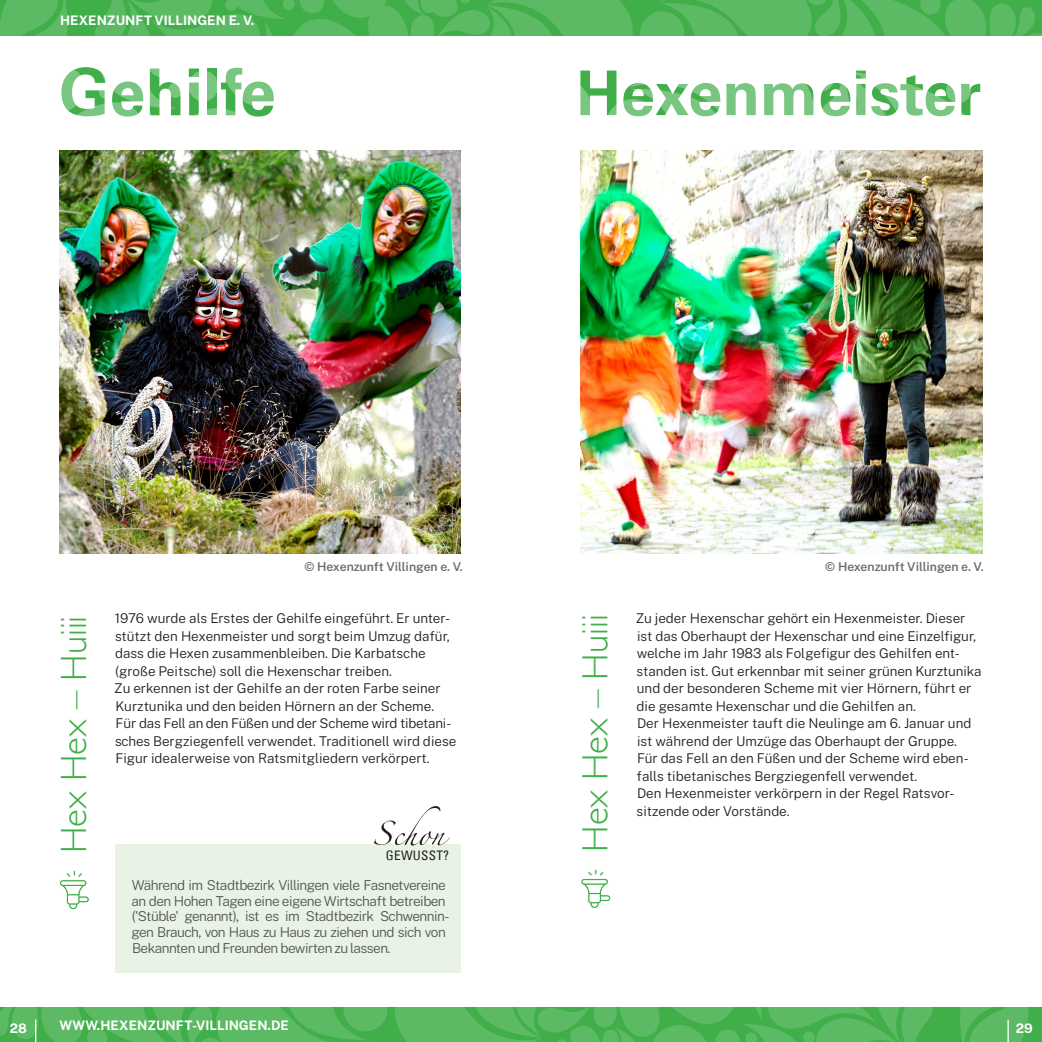
<style>
.page{position:relative;width:1042px;height:1042px;background:#fff}
.page>*{position:absolute;margin:0;border:0;box-sizing:border-box;transform-origin:0 0}
.t1{font:700 64.75px "Univers 65";color:#40ae49}
.t2{font:700 61.6px "Univers 65";color:#40ae49}
.t3{font:52.5px "Zapfino Extra LT One";color:#231f20}
.t4{font:300 36.75px "Gill Sans Std";color:#40ae49}
.t5{font:300 13.65px/15.8px "Public Sans";letter-spacing:-.04em;color:#231f20}
.Fließtext{font:300 13.47px/17.5px "Public Sans";color:#231f20}
.Überschrift_oben{font:700 13.12px "Public Sans";color:#fff}
.t6{font:condensed 13.12px "Univers 57";letter-spacing:.02em;color:#231f20}
.Bildunterschrift{font:600 12.25px "Public Sans";color:#6c6d70}
</style>
<div class="page">
<div style="left:115px;top:844px;width:345px;height:129px;background:#e8f3e6"></div>
<div style="left:0;top:0;width:1042px;height:35px;background:#40ae49"></div>
<div style="left:0;top:1007px;width:1042px;height:35px;background:#40ae49"></div>
<img style="left:59px;top:151px;width:402px;height:402px">
<svg style="left:60px;top:871px;width:30px;height:39px"></svg>
<img style="left:580px;top:151px;width:402px;height:402px">
<svg style="left:580px;top:869px;width:31px;height:39px"></svg>
<svg style="left:960px;top:1007px;width:68px;height:35px"></svg>
<svg style="left:0;top:0;width:68px;height:36px"></svg>
<svg style="left:94px;top:0;width:948px;height:36px"></svg>
<svg style="left:0;top:1007px;width:933px;height:35px"></svg>
<hr style="left:1007px;top:1019px;width:2px;height:23px;background:#fff">
<p class="Überschrift_oben" style="left:60px;top:11px;width:196px">HEXENZUNFT VILLINGEN E. V.</p>
<p class="t1" style="left:59px;top:55px;width:218px">Gehilfe</p>
<p class="t2" style="left:576px;top:57px;width:406px">Hexenmeister</p>
<p class="t4" style="left:53px;top:853px;width:239px;rotate:-90deg">Hex Hex – Huiii</p>
<p class="Bildunterschrift" style="left:304px;top:557px;width:160px">© Hexenzunft Villingen e. V.</p>
<p class="Fließtext" style="left:115px;top:609px;width:337px;text-align:justify">1976 wurde als Erstes der Gehilfe eingeführt. Er unter&shy;stützt den Hexenmeister und sorgt beim Umzug dafür, dass die Hexen zusammenbleiben. Die Karbatsche</p>
<p class="Fließtext" style="left:115px;top:661px;width:278px">(große Peitsche) soll die Hexenschar treiben.</p>
<p class="Fließtext" style="left:114px;top:679px;width:328px">Zu erkennen ist der Gehilfe an der roten Farbe seiner<br>Kurztunika und den beiden Hörnern an der Scheme.</p>
<p class="Fließtext" style="left:115px;top:714px;width:343px">Für das Fell an den Füßen und der Scheme wird tibetani&shy;sches Bergziegenfell verwendet. Traditionell wird diese<br>Figur idealerweise von Ratsmitgliedern verkörpert.</p>
<p class="t3" style="left:370px;top:796px;width:75px">Schon</p>
<p class="t6" style="left:386px;top:847px;width:65px">GEWUSST?</p>
<p class="t5" style="left:131px;top:876px;width:320px">Während im Stadtbezirk Villingen viele Fasnetvereine an den Hohen Tagen eine eigene Wirtschaft betreiben ('Stüble' genannt), ist es im Stadtbezirk Schwennin&shy;gen Brauch, von Haus zu Haus zu ziehen und sich von Bekannten und Freunden bewirten zu lassen.</p>
<p class="t4" style="left:574px;top:852px;width:239px;rotate:-90deg">Hex Hex – Huiii</p>
<p class="Bildunterschrift" style="left:825px;top:557px;width:160px">© Hexenzunft Villingen e. V.</p>
<p class="Fließtext" style="left:636px;top:609px;width:347px">Zu jeder Hexenschar gehört ein Hexenmeister. Dieser ist das Oberhaupt der Hexenschar und eine Einzelfigur, welche im Jahr 1983 als Folgefigur des Gehilfen ent&shy;standen ist. Gut erkennbar mit seiner grünen Kurztunika und der besonderen Scheme mit vier Hörnern, führt er die gesamte Hexenschar und die Gehilfen an.</p>
<p class="Fließtext" style="left:637px;top:714px;width:336px">Der Hexenmeister tauft die Neulinge am 6. Januar und ist während der Umzüge das Oberhaupt der Gruppe.</p>
<p class="Fließtext" style="left:636px;top:749px;width:334px">Für das Fell an den Füßen und der Scheme wird eben&shy;falls tibetanisches Bergziegenfell verwendet.</p>
<p class="Fließtext" style="left:636px;top:784px;width:319px">Den Hexenmeister verkörpern in der Regel Ratsvor&shy;sitzende oder Vorstände.</p>
<p class="Überschrift_oben" style="left:60px;top:1015px;width:231px">WWW.HEXENZUNFT-VILLINGEN.DE</p>
<p class="Überschrift_oben" style="left:10px;top:1019px;width:19px">28</p>
<p class="Überschrift_oben" style="left:1016px;top:1019px;width:18px">29</p>
</div>
